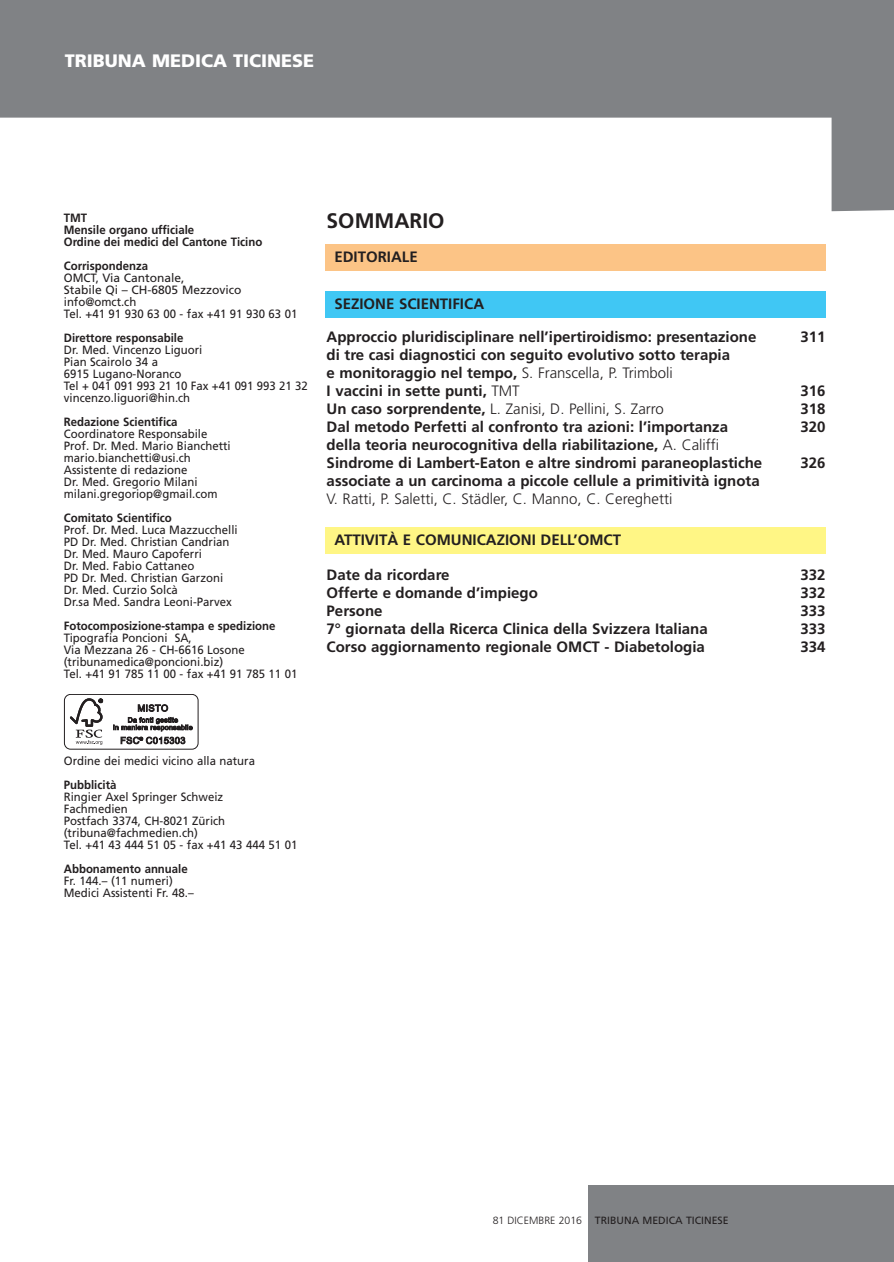
<style>
.page{position:relative;width:894px;height:1262px;background:#fff}
.page>*{position:absolute;margin:0;border:0;box-sizing:border-box;transform-origin:0 0}
.t1{font:700 21px "Frutiger";color:#231f20}
.t2{font:900 18px "Frutiger";color:#fff}
.t3{font:700 15px/18px "Frutiger";color:#231f20}
.t4{font:300 15px "Frutiger";color:#231f20}
.t5{font:12px/12px "Frutiger";color:#231f20;scale:.95 1}
.t6{font:700 12px/12px "Frutiger";color:#231f20;scale:.95 1}
.t7{font:10.5px "Frutiger";color:#231f20}
.s1{font-weight:300}
.s2{font-weight:700}
</style>
<div class="page">
<svg style="left:0;top:0;width:893px;height:211px;fill:#808285"></svg>
<div style="left:325px;top:291px;width:500px;height:27px;background:#40c7f4"></div>
<div style="left:325px;top:527px;width:500px;height:26px;background:#fff685"></div>
<div style="left:325px;top:244px;width:500px;height:27px;background:#fcc486"></div>
<div style="left:588px;top:1185px;width:305px;height:76px;background:#808285"></div>
<div style="left:64px;top:694px;width:134px;height:55px;border:1px solid #231f20;border-radius:6px"></div>
<svg style="left:70px;top:698px;width:33px;height:46px"></svg>
<svg style="left:113px;top:704px;width:79px;height:40px"></svg>
<h2 class="t2" style="left:65px;top:53px;width:251px">TRIBUNA MEDICA TICINESE</h2>
<p class="t6" style="left:64px;top:212px;width:210px">TMT<br>Mensile organo ufficiale<br>Ordine dei medici del Cantone Ticino</p>
<p class="t6" style="left:64px;top:260px;width:90px">Corrispondenza</p>
<p class="t5" style="left:64px;top:272px;width:247px">OMCT, Via Cantonale,<br>Stabile Qi – CH-6805 Mezzovico info@omct.ch<br>Tel. +41 91 930 63 00 - fax +41 91 930 63 01</p>
<p class="t6" style="left:64px;top:332px;width:127px">Direttore responsabile</p>
<p class="t5" style="left:64px;top:344px;width:258px">Dr. Med. Vincenzo Liguori<br>Pian Scairolo 34 a<br>6915 Lugano-Noranco<br>Tel + 041 091 993 21 10 Fax +41 091 993 21 32 vincenzo.liguori@hin.ch</p>
<p class="t6" style="left:64px;top:416px;width:121px">Redazione Scientifica</p>
<p class="t5" style="left:64px;top:428px;width:177px">Coordinatore Responsabile<br>Prof. Dr. Med. Mario Bianchetti mario.bianchetti@usi.ch<br>Assistente di redazione<br>Dr. Med. Gregorio Milani milani.gregoriop@gmail.com</p>
<p class="t6" style="left:64px;top:512px;width:115px">Comitato Scientifico</p>
<p class="t5" style="left:64px;top:524px;width:184px">Prof. Dr. Med. Luca Mazzucchelli<br>PD Dr. Med. Christian Candrian<br>Dr. Med. Mauro Capoferri<br>Dr. Med. Fabio Cattaneo<br>PD Dr. Med. Christian Garzoni<br>Dr. Med. Curzio Solcà<br>Dr.sa Med. Sandra Leoni-Parvex</p>
<p class="t6" style="left:64px;top:620px;width:224px">Fotocomposizione-stampa e spedizione</p>
<p class="t5" style="left:64px;top:632px;width:247px">Tipografia Poncioni SA,<br>Via Mezzana 26 - CH-6616 Losone (tribunamedica@poncioni.biz)<br>Tel. +41 91 785 11 00 - fax +41 91 785 11 01</p>
<h1 class="t1" style="left:326px;top:213px;width:119px">SOMMARIO</h1>
<p class="t3" style="left:334px;top:249px;width:85px">EDITORIALE</p>
<p class="t3" style="left:334px;top:296px;width:151px">SEZIONE SCIENTIFICA</p>
<p class="t3" style="left:326px;top:329px;width:431px">Approccio pluridisciplinare nell’ipertiroidismo: presentazione</p>
<p class="t3" style="left:800px;top:329px;width:27px">311</p>
<p class="t3" style="left:326px;top:347px;width:405px">di tre casi diagnostici con seguito evolutivo sotto terapia e monitoraggio nel tempo, <span class="s1">S. Franscella, P. Trimboli<br></span>I vaccini in sette punti, <span class="s1">TMT</span></p>
<p class="t3" style="left:800px;top:383px;width:27px">316</p>
<p class="t4" style="left:326px;top:403px;width:338px"><span class="s2">Un caso sorprendente,</span> L. Zanisi, D. Pellini, S. Zarro</p>
<p class="t3" style="left:800px;top:401px;width:27px">318</p>
<p class="t3" style="left:326px;top:419px;width:403px">Dal metodo Perfetti al confronto tra azioni: l’importanza</p>
<p class="t3" style="left:800px;top:419px;width:27px">320</p>
<p class="t3" style="left:326px;top:437px;width:437px">della teoria neurocognitiva della riabilitazione, <span class="s1">A. Califfi<br></span>Sindrome di Lambert-Eaton e altre sindromi paraneoplastiche</p>
<p class="t3" style="left:800px;top:455px;width:27px">326</p>
<p class="t3" style="left:326px;top:473px;width:434px">associate a un carcinoma a piccole cellule a primitività ignota</p>
<p class="t4" style="left:326px;top:493px;width:347px">V. Ratti, P. Saletti, C. Städler, C. Manno, C. Cereghetti</p>
<p class="t3" style="left:334px;top:531px;width:288px">ATTIVITÀ E COMUNICAZIONI DELL’OMCT</p>
<p class="t3" style="left:326px;top:566px;width:124px">Date da ricordare</p>
<p class="t3" style="left:800px;top:566px;width:27px">332</p>
<p class="t3" style="left:326px;top:584px;width:213px">Offerte e domande d’impiego</p>
<p class="t3" style="left:800px;top:584px;width:27px">332</p>
<p class="t3" style="left:326px;top:602px;width:57px">Persone</p>
<p class="t3" style="left:800px;top:602px;width:27px">333</p>
<p class="t3" style="left:326px;top:620px;width:382px">7° giornata della Ricerca Clinica della Svizzera Italiana</p>
<p class="t3" style="left:800px;top:620px;width:27px">333</p>
<p class="t3" style="left:326px;top:638px;width:379px">Corso aggiornamento regionale OMCT - Diabetologia</p>
<p class="t3" style="left:800px;top:638px;width:27px">334</p>
<p class="t5" style="left:64px;top:755px;width:203px">Ordine dei medici vicino alla natura</p>
<p class="t6" style="left:64px;top:779px;width:57px">Pubblicità</p>
<p class="t5" style="left:64px;top:791px;width:247px">Ringier Axel Springer Schweiz<br>Fachmedien<br>Postfach 3374, CH-8021 Zürich (tribuna@fachmedien.ch)<br>Tel. +41 43 444 51 05 - fax +41 43 444 51 01</p>
<p class="t6" style="left:64px;top:863px;width:132px">Abbonamento annuale</p>
<p class="t5" style="left:64px;top:875px;width:138px">Fr. 144.– (11 numeri)<br>Medici Assistenti Fr. 48.–</p>
<p class="t7" style="left:492px;top:1215px;width:237px"><span class="s1">81 DICEMBRE 2016</span> TRIBUNA MEDICA TICINESE</p>
</div>
